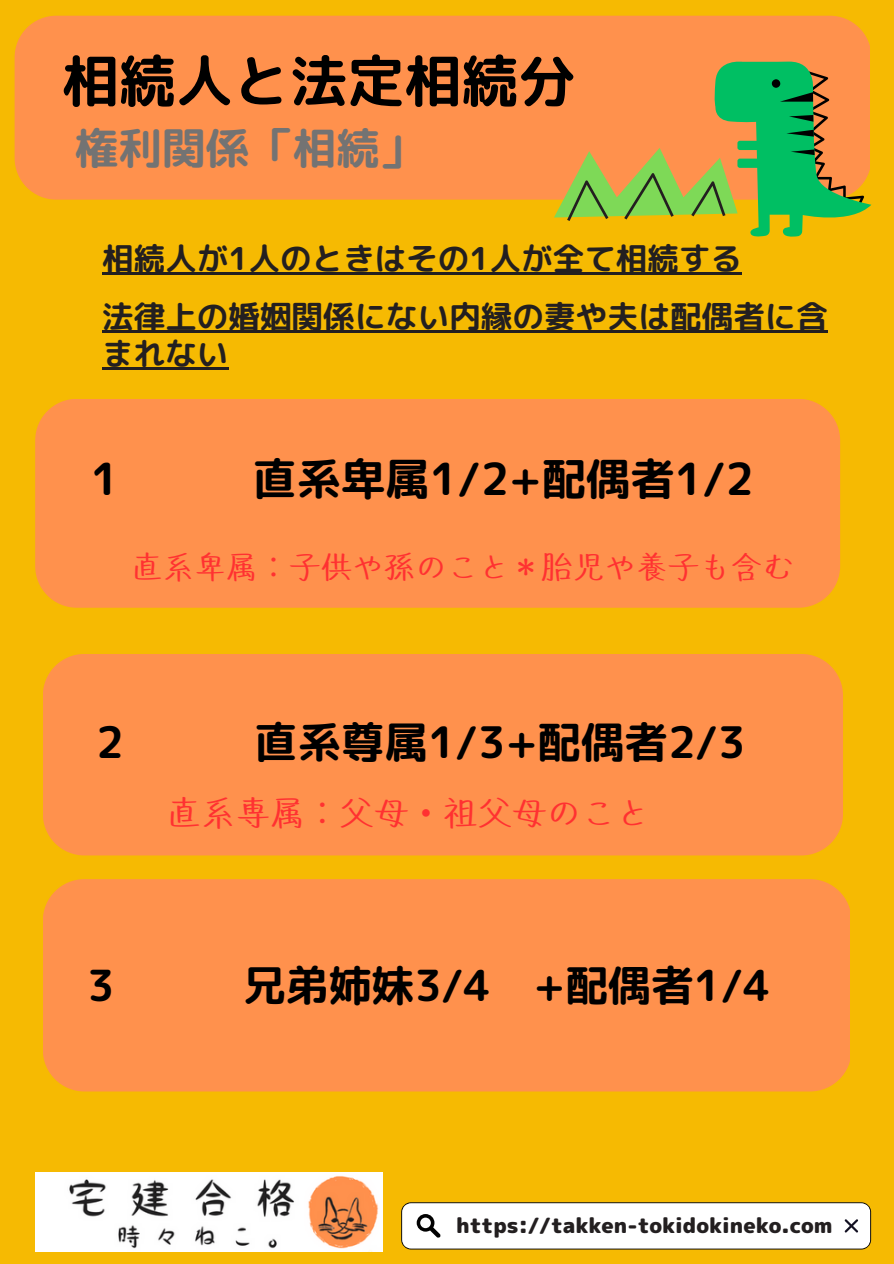
<style>
.page{position:relative;width:894px;height:1264px;background:#fff}
.page>*{position:absolute;margin:0;border:0;box-sizing:border-box;transform-origin:0 0}
.t1{font:57px "rounded mplus 1 p bold";color:#000}
.t2{font:44.4px "rounded mplus 1 p bold";color:#000}
.t3{font:43.5px "rounded mplus 1 p bold";color:#000}
.t4{font:43.5px "rounded mplus 1 p bold";color:#737373}
.t5{font:42.9px "rounded mplus 1 p bold";color:#000}
.t6{font:34.5px "Motoya Note Std W4";color:#ff3131}
.t7{font:31.5px/37.2px "rounded mplus 1 p bold";color:#231f20}
.t8{font:31.5px "Motoya Note Std W4";color:#ff3131}
.t9{font:21px "rounded mplus 1 p black";color:#231f20}
</style>
<div class="page">
<div style="left:0;top:0;width:893px;height:1263px;background:#f6ba02"></div>
<div style="left:15px;top:16px;width:854px;height:184px;background:#ff914d"></div>
<div style="left:35px;top:399px;width:804px;height:208px;background:#ff914d;border-radius:42px"></div>
<div style="left:43px;top:654px;width:799px;height:201px;background:#ff914d"></div>
<div style="left:43px;top:879px;width:806px;height:212px;background:#ff914d"></div>
<img style="left:35px;top:1172px;width:347px;height:79px">
<svg style="left:553px;top:58px;width:318px;height:179px;background:#afa347"></svg>
<svg style="left:401px;top:1202px;width:469px;height:47px;background:#f4f3f2"></svg>
<hr style="left:102px;top:272px;width:640px;height:2px;background:#231f20">
<hr style="left:102px;top:330px;width:725px;height:2px;background:#231f20">
<hr style="left:102px;top:367px;width:126px;height:2px;background:#231f20">
<p class="t1" style="left:62px;top:40px;width:515px">相続人と法定相続分</p>
<p class="t4" style="left:75px;top:117px;width:350px">権利関係「相続」</p>
<p class="t7" style="left:102px;top:239px;width:641px">相続人が1人のときはその1人が全て相続する</p>
<p class="t7" style="left:102px;top:297px;width:727px">法律上の婚姻関係にない内縁の妻や夫は配偶者に含まれない</p>
<p class="t2" style="left:91px;top:447px;width:10px">1⃣</p>
<p class="t2" style="left:252px;top:447px;width:503px">直系卑属1/2+配偶者1/2</p>
<p class="t8" style="left:131px;top:551px;width:664px">直系卑属：子供や孫のこと＊胎児や養子も含む</p>
<p class="t3" style="left:96px;top:711px;width:12px">2⃣</p>
<p class="t3" style="left:254px;top:711px;width:492px">直系尊属1/3+配偶者2/3</p>
<p class="t6" style="left:167px;top:795px;width:485px">直系専属：父母・祖父母のこと</p>
<p class="t5" style="left:87px;top:954px;width:12px">3⃣</p>
<p class="t5" style="left:243px;top:954px;width:528px">兄弟姉妹3/4 +配偶者1/4</p>
<p class="t9" style="left:456px;top:1210px;width:378px">https://takken-tokidokineko.com</p>
</div>
